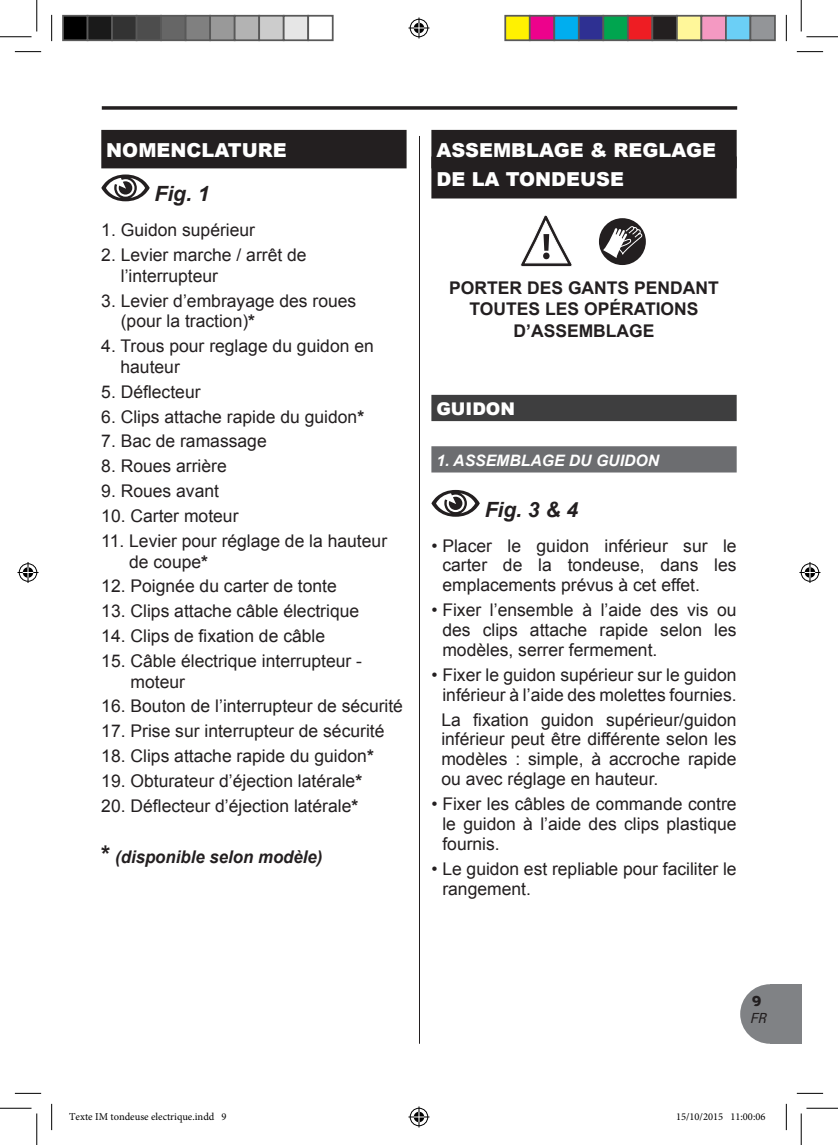
<style>
.page{position:relative;width:838px;height:1145px;background:#fff}
.page>*{position:absolute;margin:0;border:0;box-sizing:border-box;transform-origin:0 0}
.t1{font:italic 700 21px "Arial";color:#231f20}
.t2{font:900 19.25px/29.6px "Arial";color:#fff}
.t3{font:17.5px/19.9px "Arial";color:#231f20}
.t4{font:700 17.5px "Arial";color:#231f20}
.t5{font:italic 700 17.5px "Arial";color:#231f20;scale:.96 1}
.t6{font:900 17.5px "Arial";color:#fff}
.t7{font:italic 700 15.75px "Arial";color:#fff}
.t8{font:italic 14px "Clemente P Dah";color:#231f20}
.t9{font:800 14px "Clemente P Daq";color:#231f20}
.t10{font:10.5px "Minion Pro";color:#000}
.s1{font-weight:700}
.s2{font-style:normal;font-size:24.5px}
</style>
<div class="page">
<svg style="left:102px;top:106px;width:635px;height:4px;background:#3e3a3b"></svg>
<div style="left:770px;top:984px;width:31px;height:60px;background:#808285"></div>
<div style="left:740px;top:984px;width:59px;height:60px;background:#808285;border-radius:50%"></div>
<hr style="left:419px;top:136px;width:1px;height:908px;background:#231f20">
<div style="left:101px;top:130px;width:305px;height:38px;background:#231f20"></div>
<svg style="left:101px;top:175px;width:49px;height:26px"></svg>
<div style="left:431px;top:130px;width:305px;height:38px;background:#231f20"></div>
<div style="left:431px;top:157px;width:305px;height:42px;background:#231f20"></div>
<div style="left:431px;top:395px;width:305px;height:26px;background:#3e3e3f"></div>
<div style="left:431px;top:446px;width:305px;height:27px;background:#6c6d70"></div>
<svg style="left:520px;top:215px;width:52px;height:52px"></svg>
<svg style="left:596px;top:216px;width:52px;height:51px"></svg>
<div style="left:599px;top:218px;width:46px;height:47px;background:#231f20;border-radius:50%"></div>
<svg style="left:603px;top:226px;width:40px;height:32px"></svg>
<svg style="left:431px;top:490px;width:49px;height:27px"></svg>
<svg style="left:15px;top:51px;width:26px;height:1px"></svg>
<svg style="left:796px;top:51px;width:27px;height:1px"></svg>
<svg style="left:15px;top:1093px;width:26px;height:1px"></svg>
<svg style="left:796px;top:1093px;width:27px;height:1px"></svg>
<svg style="left:51px;top:15px;width:1px;height:26px"></svg>
<svg style="left:51px;top:1104px;width:1px;height:26px"></svg>
<svg style="left:786px;top:15px;width:1px;height:26px"></svg>
<svg style="left:786px;top:1104px;width:1px;height:26px"></svg>
<hr style="left:0;top:36px;width:32px;height:1px;background:#000">
<hr style="left:806px;top:36px;width:31px;height:1px;background:#000">
<hr style="left:0;top:1108px;width:32px;height:1px;background:#000">
<hr style="left:806px;top:1108px;width:31px;height:1px;background:#000">
<hr style="left:36px;top:0;width:1px;height:31px;background:#000">
<hr style="left:36px;top:1113px;width:1px;height:32px;background:#000">
<hr style="left:800px;top:0;width:1px;height:31px;background:#000">
<hr style="left:800px;top:1113px;width:1px;height:32px;background:#000">
<svg style="left:408px;top:18px;width:21px;height:21px"></svg>
<svg style="left:408px;top:1106px;width:21px;height:21px"></svg>
<svg style="left:18px;top:562px;width:21px;height:21px"></svg>
<svg style="left:799px;top:562px;width:21px;height:21px"></svg>
<div style="left:63px;top:16px;width:25px;height:24px;background:#000"></div>
<div style="left:62px;top:15px;width:26px;height:26px;border:2px solid #595959"></div>
<div style="left:88px;top:16px;width:24px;height:24px;background:#1a1a1a"></div>
<div style="left:87px;top:15px;width:26px;height:26px;border:2px solid #595959"></div>
<div style="left:112px;top:16px;width:25px;height:24px;background:#333"></div>
<div style="left:111px;top:15px;width:26px;height:26px;border:2px solid #595959"></div>
<div style="left:137px;top:16px;width:24px;height:24px;background:#4d4d4d"></div>
<div style="left:136px;top:15px;width:26px;height:26px;border:2px solid #595959"></div>
<div style="left:161px;top:16px;width:25px;height:24px;background:#666"></div>
<div style="left:160px;top:15px;width:26px;height:26px;border:2px solid #595959"></div>
<div style="left:186px;top:16px;width:24px;height:24px;background:#808080"></div>
<div style="left:185px;top:15px;width:26px;height:26px;border:2px solid #595959"></div>
<div style="left:210px;top:16px;width:25px;height:24px;background:#999"></div>
<div style="left:209px;top:15px;width:26px;height:26px;border:2px solid #595959"></div>
<div style="left:235px;top:16px;width:24px;height:24px;background:#b3b3b3"></div>
<div style="left:234px;top:15px;width:26px;height:26px;border:2px solid #595959"></div>
<div style="left:259px;top:16px;width:25px;height:24px;background:#ccc"></div>
<div style="left:258px;top:15px;width:26px;height:26px;border:2px solid #595959"></div>
<div style="left:284px;top:16px;width:24px;height:24px;background:#e6e6e6"></div>
<div style="left:283px;top:15px;width:26px;height:26px;border:2px solid #595959"></div>
<div style="left:307px;top:15px;width:26px;height:26px;border:2px solid #595959"></div>
<div style="left:505px;top:16px;width:24px;height:24px;background:#fff101"></div>
<div style="left:504px;top:15px;width:26px;height:26px;border:2px solid #595959"></div>
<div style="left:529px;top:16px;width:25px;height:24px;background:#ed028c"></div>
<div style="left:529px;top:15px;width:26px;height:26px;border:2px solid #595959"></div>
<div style="left:554px;top:16px;width:24px;height:24px;background:#00aeef"></div>
<div style="left:553px;top:15px;width:26px;height:26px;border:2px solid #595959"></div>
<div style="left:578px;top:16px;width:25px;height:24px;background:#2e3092"></div>
<div style="left:578px;top:15px;width:26px;height:26px;border:2px solid #595959"></div>
<div style="left:603px;top:16px;width:24px;height:24px;background:#00a54f"></div>
<div style="left:602px;top:15px;width:26px;height:26px;border:2px solid #595959"></div>
<div style="left:627px;top:16px;width:25px;height:24px;background:#ee1d23"></div>
<div style="left:627px;top:15px;width:26px;height:26px;border:2px solid #595959"></div>
<div style="left:652px;top:16px;width:24px;height:24px;background:#231f20"></div>
<div style="left:651px;top:15px;width:26px;height:26px;border:2px solid #595959"></div>
<div style="left:676px;top:16px;width:25px;height:24px;background:#fff79a"></div>
<div style="left:676px;top:15px;width:26px;height:26px;border:2px solid #595959"></div>
<div style="left:701px;top:16px;width:24px;height:24px;background:#f499c2"></div>
<div style="left:700px;top:15px;width:26px;height:26px;border:2px solid #595959"></div>
<div style="left:725px;top:16px;width:25px;height:24px;background:#6bcff6"></div>
<div style="left:725px;top:15px;width:26px;height:26px;border:2px solid #595959"></div>
<div style="left:750px;top:16px;width:24px;height:24px;background:#939598"></div>
<div style="left:749px;top:15px;width:26px;height:26px;border:2px solid #595959"></div>
<p class="t2" style="left:106px;top:134px;width:17px">NOME</p>
<p class="t2" style="left:170px;top:134px;width:102px">NCLATURE</p>
<p class="t1" style="left:155px;top:180px;width:56px">Fig. 1</p>
<p class="t3" style="left:101px;top:220px;width:155px">1. Guidon supérieur</p>
<p class="t3" style="left:121px;top:245px;width:187px;line-height:20.8px;text-indent:-19px">2. Levier marche / arrêt de l’interrupteur</p>
<p class="t3" style="left:121px;top:290px;width:237px;line-height:20.8px;text-indent:-19px">3. Levier d’embrayage des roues (pour la traction)<span class="s1">*</span></p>
<p class="t3" style="left:120px;top:336px;width:255px;line-height:20.8px;text-indent:-19px">4. Trous pour reglage du guidon en hauteur</p>
<p class="t3" style="left:101px;top:382px;width:101px">5. Déflecteur</p>
<p class="t3" style="left:101px;top:407px;width:264px">6. Clips attache rapide du guidon<span class="s1">*</span></p>
<p class="t3" style="left:101px;top:432px;width:167px">7. Bac de ramassage</p>
<p class="t3" style="left:101px;top:456px;width:127px">8. Roues arrière</p>
<p class="t3" style="left:101px;top:481px;width:119px">9. Roues avant</p>
<p class="t3" style="left:101px;top:506px;width:139px">10. Carter moteur</p>
<p class="t3" style="left:129px;top:530px;width:259px;line-height:20.8px;text-indent:-28px">11. Levier pour réglage de la hauteur de coupe<span class="s1">*</span></p>
<p class="t3" style="left:101px;top:576px;width:237px">12. Poignée du carter de tonte</p>
<p class="t3" style="left:101px;top:601px;width:259px">13. Clips attache câble électrique</p>
<p class="t3" style="left:101px;top:626px;width:225px">14. Clips de fixation de câble</p>
<p class="t3" style="left:130px;top:650px;width:233px;line-height:20.8px;text-indent:-29px">15. Câble électrique interrupteur - moteur</p>
<p class="t3" style="left:101px;top:696px;width:303px">16. Bouton de l’interrupteur de sécurité</p>
<p class="t3" style="left:101px;top:721px;width:285px">17. Prise sur interrupteur de sécurité</p>
<p class="t3" style="left:101px;top:746px;width:274px">18. Clips attache rapide du guidon<span class="s1">*</span></p>
<p class="t3" style="left:101px;top:771px;width:262px">19. Obturateur d’éjection latérale<span class="s1">*</span></p>
<p class="t3" style="left:101px;top:796px;width:258px">20. Déflecteur d’éjection latérale<span class="s1">*</span></p>
<p class="t5" style="left:101px;top:845px;width:232px"><span class="s2">*</span> (disponible selon modèle)</p>
<p class="t2" style="left:436px;top:134px;width:281px">ASSEMBLAGE &amp; REGLAGE<br>DE LA TONDEUSE</p>
<p class="t4" style="left:449px;top:276px;width:25px">PORTER</p>
<p class="t4" style="left:527px;top:276px;width:13px">DES</p>
<p class="t4" style="left:568px;top:276px;width:13px">GANTS</p>
<p class="t4" style="left:634px;top:276px;width:13px">PENDANT</p>
<p class="t4" style="left:469px;top:298px;width:13px">TOUTES</p>
<p class="t4" style="left:545px;top:298px;width:12px">LES</p>
<p class="t4" style="left:584px;top:298px;width:49px">OPÉRATIONS</p>
<p class="t4" style="left:513px;top:319px;width:31px">D’ASSEMBLAGE</p>
<p class="t6" style="left:436px;top:396px;width:80px">GUIDON</p>
<p class="t7" style="left:436px;top:450px;width:224px">1. Assembla ge du guidon</p>
<p class="t1" style="left:484px;top:495px;width:95px">Fig. 3 &amp; 4</p>
<p class="t3" style="left:442px;top:536px;width:296px;text-align:justify;text-indent:-11px">• Placer le guidon inférieur sur le carter de la tondeuse, dans les emplacements prévus à cet effet.</p>
<p class="t3" style="left:442px;top:600px;width:296px;text-align:justify;text-indent:-11px">• Fixer l’ensemble à l’aide des vis ou des clips attache rapide selon les modèles, serrer fermement.</p>
<p class="t3" style="left:431px;top:665px;width:307px;text-align:right">• Fixer le guidon supérieur sur le guidon inférieur à l’aide des molettes fournies.</p>
<p class="t3" style="left:441px;top:710px;width:297px;text-align:justify">La fixation guidon supérieur/guidon inférieur peut être différente selon les modèles : simple, à accroche rapide ou avec réglage en hauteur.</p>
<p class="t3" style="left:442px;top:794px;width:296px;text-align:justify;text-indent:-11px">• Fixer les câbles de commande contre le guidon à l’aide des clips plastique fournis.</p>
<p class="t3" style="left:442px;top:859px;width:296px;text-indent:-11px">• Le guidon est repliable pour faciliter le rangement.</p>
<p class="t9" style="left:751px;top:993px;width:12px">9</p>
<p class="t8" style="left:751px;top:1010px;width:17px">FR</p>
<p class="t10" style="left:69px;top:1109px;width:159px">Texte IM tondeuse electrique.indd 9</p>
<p class="t10" style="left:676px;top:1109px;width:91px">15/10/2015 11:00:06</p>
</div>
